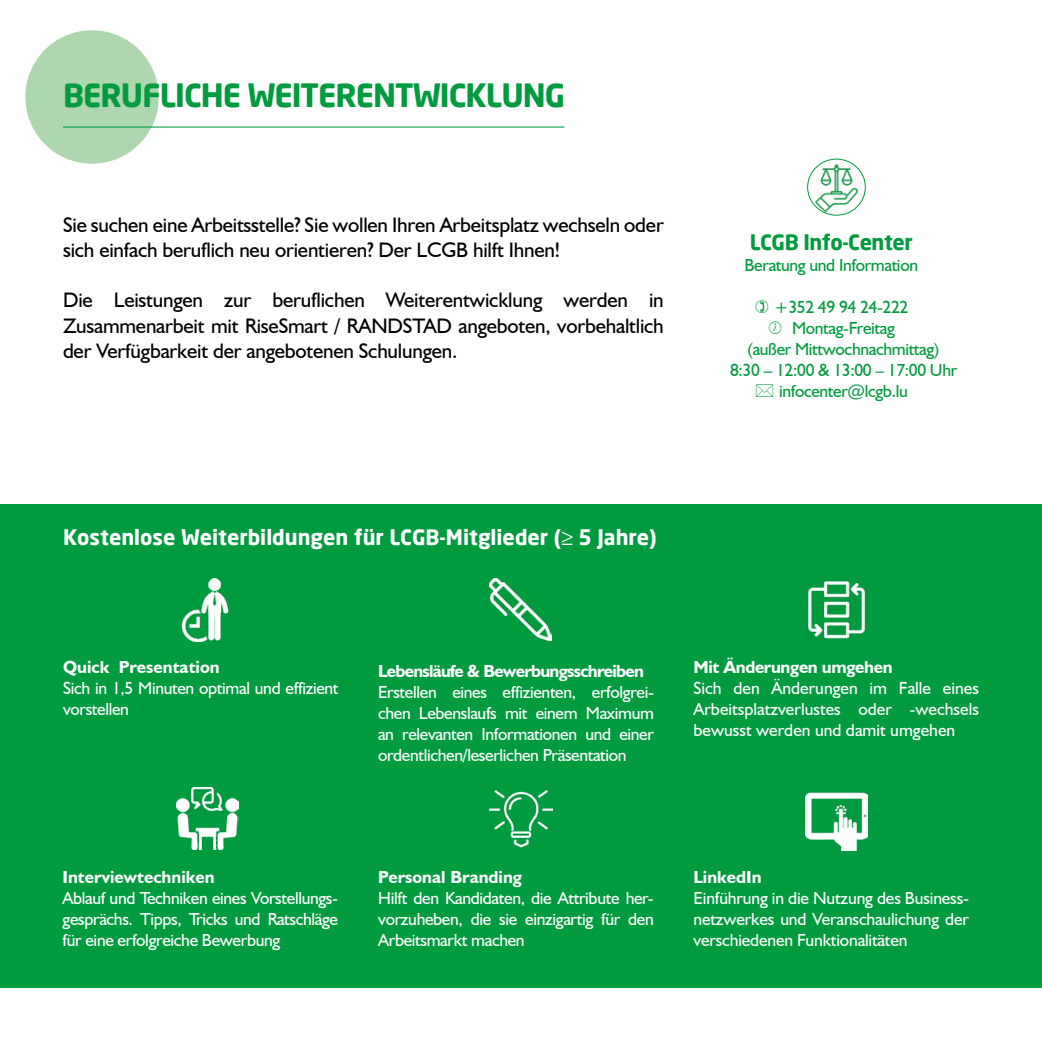
<style>
.page{position:relative;width:1042px;height:1042px;background:#fff}
.page>*{position:absolute;margin:0;border:0;box-sizing:border-box;transform-origin:0 0}
.t1{font:700 31.5px "Neo Sans";letter-spacing:-.03em;color:#009b3e}
.t2{font:21px/25.2px "Humanist 521 BT";letter-spacing:-.01em;color:#000}
.t3{font:700 21px "Neo Sans";color:#fff}
.t4{font:700 21px "Neo Sans";letter-spacing:-.02em;color:#009b3e}
.t5{font:17.5px/21px "Humanist 521 BT";letter-spacing:-.02em;color:#fff;text-align:justify}
.t6{font:17.5px/21px "Humanist 521 BT";letter-spacing:-.02em;color:#009b3e;text-align:center}
.t7{font:700 17.5px "Humanist 521 BT";color:#fff}
.t8{font:700 17.5px "Humanist 521 BT";letter-spacing:-.04em;color:#fff}
.t9{font:700 17.5px "Humanist 521 BT";letter-spacing:-.02em;color:#fff}
</style>
<div class="page">
<div style="left:0;top:504px;width:1042px;height:483px;background:#009b3e"></div>
<img style="left:807px;top:159px;width:58px;height:56px">
<div style="left:807px;top:159px;width:58px;height:57px;border:1px solid #009b3e;border-radius:50%"></div>
<img style="left:181px;top:578px;width:48px;height:63px">
<img style="left:490px;top:789px;width:62px;height:59px">
<img style="left:490px;top:578px;width:62px;height:62px">
<img style="left:177px;top:788px;width:62px;height:62px">
<img style="left:807px;top:581px;width:59px;height:58px">
<img style="left:805px;top:792px;width:62px;height:58px">
<div style="left:25px;top:30px;width:134px;height:134px;background:#aed6af;border-radius:50%"></div>
<hr style="left:63px;top:126px;width:501px;height:2px;background:#009b3e">
<h1 class="t1" style="left:63px;top:75px;width:504px">BERUFLICHE WEITERENTWICKLUNG</h1>
<p class="t2" style="left:63px;top:212px;width:602px">Sie suchen eine Arbeitsstelle? Sie wollen Ihren Arbeitsplatz wechseln oder sich einfach beruflich neu orientieren? Der LCGB hilft Ihnen!</p>
<p class="t2" style="left:63px;top:287px;width:602px;text-align:justify">Die Leistungen zur beruflichen Weiterentwicklung werden in Zusammenarbeit mit RiseSmart / RANDSTAD angeboten, vorbehaltlich der Verfügbarkeit der angebotenen Schulungen.</p>
<p class="t4" style="left:750px;top:228px;width:165px">LCGB Info-Center</p>
<p class="t6" style="left:744px;top:254px;width:175px">Beratung und Information</p>
<p class="t6" style="left:730px;top:296px;width:229px">+352 49 94 24-222<br>Montag-Freitag<br>(außer Mittwochnachmittag)<br>8:30 – 12:00 &amp; 13:00 – 17:00 Uhr infocenter@lcgb.lu</p>
<p class="t3" style="left:63px;top:524px;width:595px">Kostenlose Weiterbildungen für LCGB-Mitglieder (≥ 5 Jahre)</p>
<p class="t7" style="left:63px;top:656px;width:158px">Quick Presentation</p>
<p class="t5" style="left:63px;top:677px;width:277px">Sich in 1,5 Minuten optimal und effizient vorstellen</p>
<p class="t8" style="left:378px;top:660px;width:267px">Lebensläufe &amp; Bewerbungsschreiben</p>
<p class="t5" style="left:378px;top:681px;width:277px">Erstellen eines effizienten, erfolgrei&shy;chen Lebenslaufs mit einem Maximum an relevanten Informationen und einer ordentlichen/leserlichen Präsentation</p>
<p class="t9" style="left:693px;top:656px;width:201px">Mit Änderungen umgehen</p>
<p class="t5" style="left:693px;top:677px;width:287px">Sich den Änderungen im Falle eines Arbeitsplatzverlustes oder -wechsels bewusst werden und damit umgehen</p>
<p class="t7" style="left:63px;top:866px;width:154px">Interviewtechniken</p>
<p class="t5" style="left:63px;top:887px;width:277px">Ablauf und Techniken eines Vorstellungs&shy;gesprächs. Tipps, Tricks und Ratschläge für eine erfolgreiche Bewerbung</p>
<p class="t7" style="left:378px;top:866px;width:145px">Personal Branding</p>
<p class="t5" style="left:378px;top:887px;width:277px">Hilft den Kandidaten, die Attribute her&shy;vorzuheben, die sie einzigartig für den Arbeitsmarkt machen</p>
<p class="t7" style="left:693px;top:866px;width:70px">LinkedIn</p>
<p class="t5" style="left:693px;top:887px;width:277px">Einführung in die Nutzung des Business&shy;netzwerkes und Veranschaulichung der verschiedenen Funktionalitäten</p>
</div>
